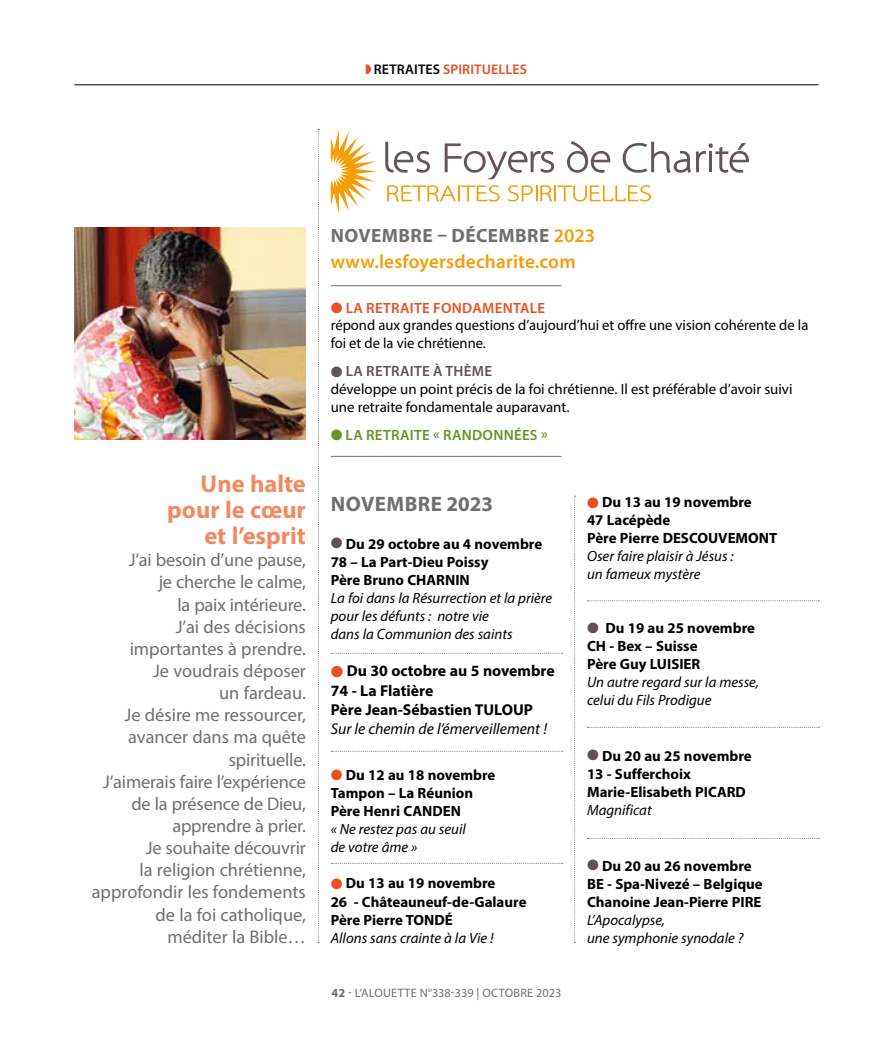
<style>
.page{position:relative;width:893px;height:1042px;background:#fff}
.page>*{position:absolute;margin:0;border:0;box-sizing:border-box;transform-origin:0 0}
.t1{font:700 24.5px/26.2px "Myriad Pro";color:#f18a5f;text-align:right}
.t2{font:700 21px "Myriad Pro";letter-spacing:.02em;color:#706f6f}
.t3{font:600 19.25px/26.8px "Myriad Pro";letter-spacing:.01em;color:#f59d08}
.t4{font:18.38px/22.2px "Myriad Pro";letter-spacing:-.005em;color:#706f6f;text-align:right}
.t5{font:700 15.75px/19.1px "Myriad Pro";color:#000}
.t6{font:italic 15.75px "Myriad Pro";color:#000}
.t7{font:700 14.88px/18px "Myriad Pro";color:#000}
.t8{font:italic 14.88px/18px "Myriad Pro";color:#000}
.t9{font:14.88px/17.8px "Myriad Pro";color:#000}
.t10{font:600 14.88px "Myriad Pro";letter-spacing:.02em;color:#629623}
.t11{font:600 14px "Myriad Pro";letter-spacing:.01em;color:#e94e24}
.t12{font:12.25px "Myriad Pro";letter-spacing:.02em;color:#706f6f}
.s1{color:#000}
.s2{font-weight:700;color:#706f6f}
.s3{color:#e94e24}
.s4{font-weight:600;color:#e94e24}
.s5{color:#5f5258}
.s6{font-weight:600;color:#5f5258}
.s7{font-weight:700}
</style>
<div class="page">
<svg style="left:587px;top:838px;width:232px;height:1px"></svg>
<svg style="left:587px;top:727px;width:232px;height:1px"></svg>
<svg style="left:587px;top:600px;width:232px;height:1px"></svg>
<hr style="left:74px;top:84px;width:745px;height:1px;background:#000">
<svg style="left:574px;top:496px;width:2px;height:447px"></svg>
<svg style="left:331px;top:129px;width:46px;height:85px"></svg>
<svg style="left:385px;top:142px;width:45px;height:31px"></svg>
<svg style="left:567px;top:141px;width:43px;height:32px"></svg>
<svg style="left:623px;top:142px;width:126px;height:31px"></svg>
<svg style="left:445px;top:143px;width:109px;height:36px"></svg>
<svg style="left:387px;top:185px;width:113px;height:17px"></svg>
<svg style="left:508px;top:185px;width:143px;height:17px"></svg>
<svg style="left:318px;top:129px;width:1px;height:814px"></svg>
<hr style="left:331px;top:285px;width:230px;height:1px;background:#706f6f">
<hr style="left:331px;top:456px;width:230px;height:1px;background:#706f6f">
<img style="left:74px;top:227px;width:231px;height:212px">
<svg style="left:331px;top:653px;width:232px;height:1px"></svg>
<svg style="left:331px;top:751px;width:232px;height:1px"></svg>
<svg style="left:331px;top:863px;width:232px;height:1px"></svg>
<p class="t11" style="left:366px;top:61px;width:163px">◗ <span class="s1">RETRAITES</span> SPIRITUELLES</p>
<h1 class="t1" style="left:167px;top:469px;width:140px">Une halte pour le cœur et l’esprit</h1>
<p class="t4" style="left:92px;top:549px;width:216px">J’ai besoin d’une pause,<br>je cherche le calme,<br>la paix intérieure.<br>J’ai des décisions importantes à prendre.<br>Je voudrais déposer<br>un fardeau.<br>Je désire me ressourcer, avancer dans ma quête spirituelle.<br>J’aimerais faire l’expérience de la présence de Dieu, apprendre à prier.<br>Je souhaite découvrir<br>la religion chrétienne, approfondir les fondements de la foi catholique, méditer la Bible…</p>
<p class="t3" style="left:331px;top:221px;width:266px"><span class="s2">NOVEMBRE – DÉCEMBRE</span> 2023 www.lesfoyersdecharite.com</p>
<p class="t9" style="left:331px;top:298px;width:479px"><span class="s3">●</span> <span class="s4">LA RETRAITE FONDAMENTALE<br></span>répond aux grandes questions d’aujourd’hui et offre une vision cohérente de la foi et de la vie chrétienne.</p>
<p class="t9" style="left:331px;top:362px;width:463px"><span class="s5">●</span> <span class="s6">LA RETRAITE À THÈME<br></span>développe un point précis de la foi chrétienne. Il est préférable d’avoir suivi une retraite fondamentale auparavant.</p>
<p class="t10" style="left:331px;top:425px;width:218px">● LA RETRAITE « RANDONNÉES »</p>
<h2 class="t2" style="left:331px;top:491px;width:164px">NOVEMBRE 2023</h2>
<p class="t7" style="left:331px;top:534px;width:213px"><span class="s5">●</span> Du 29 octobre au 4 novembre<br>78 – La Part-Dieu Poissy<br>Père Bruno CHARNIN</p>
<p class="t8" style="left:331px;top:589px;width:223px">La foi dans la Résurrection et la prière pour les défunts : notre vie<br>dans la Communion des saints</p>
<p class="t5" style="left:331px;top:661px;width:225px"><span class="s3">●</span> Du 30 octobre au 5 novembre<br>74 - La Flatière<br>Père Jean-Sébastien TULOUP</p>
<p class="t6" style="left:331px;top:719px;width:218px">Sur le chemin de l’émerveillement !</p>
<p class="t7" style="left:331px;top:765px;width:166px"><span class="s3">●</span> Du 12 au 18 novembre<br>Tampon – La Réunion<br>Père Henri CANDEN</p>
<p class="t8" style="left:331px;top:820px;width:137px">« Ne restez pas au seuil de votre âme »</p>
<p class="t7" style="left:331px;top:874px;width:197px"><span class="s3">●</span> Du 13 au 19 novembre<br>26 - Châteauneuf-de-Galaure<br>Père Pierre TONDÉ</p>
<p class="t8" style="left:331px;top:928px;width:164px">Allons sans crainte à la Vie !</p>
<p class="t12" style="left:332px;top:985px;width:231px"><span class="s7">42</span> - L’ALOUETTE N°338-339 | OCTOBRE 2023</p>
<p class="t7" style="left:587px;top:492px;width:192px"><span class="s3">●</span> Du 13 au 19 novembre<br>47 Lacépède<br>Père Pierre DESCOUVEMONT</p>
<p class="t8" style="left:587px;top:547px;width:148px">Oser faire plaisir à Jésus : un fameux mystère</p>
<p class="t7" style="left:587px;top:619px;width:169px"><span class="s5">●</span> Du 19 au 25 novembre<br>CH - Bex – Suisse<br>Père Guy LUISIER</p>
<p class="t8" style="left:587px;top:673px;width:173px">Un autre regard sur la messe, celui du Fils Prodigue</p>
<p class="t7" style="left:587px;top:746px;width:166px"><span class="s5">●</span> Du 20 au 25 novembre<br>13 - Sufferchoix<br>Marie-Elisabeth PICARD</p>
<p class="t8" style="left:587px;top:801px;width:66px">Magnificat</p>
<p class="t7" style="left:587px;top:856px;width:177px"><span class="s5">●</span> Du 20 au 26 novembre<br>BE - Spa-Nivezé – Belgique<br>Chanoine Jean-Pierre PIRE</p>
<p class="t8" style="left:587px;top:910px;width:158px">L’Apocalypse,<br>une symphonie synodale ?</p>
</div>
